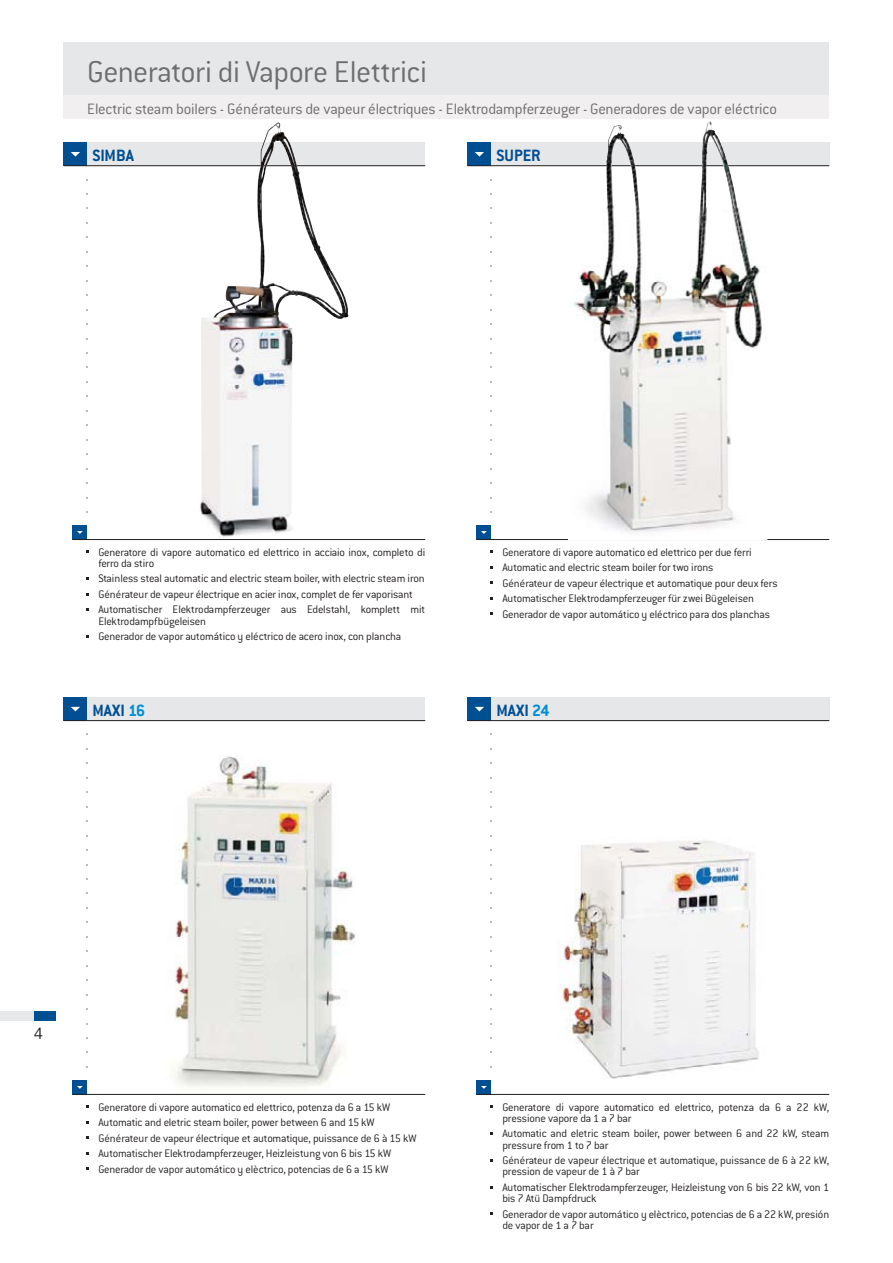
<style>
.page{position:relative;width:893px;height:1263px;background:#fff}
.page>*{position:absolute;margin:0;border:0;box-sizing:border-box;transform-origin:0 0}
.t1{font:300 33px "Conduit ITC";letter-spacing:-.015em;color:#6d6e70}
.t2{font:700 18px "Conduit ITC";color:#004f93}
.t3{font:300 18px "Conduit ITC";color:#231f20}
.t4{font:300 16.5px "Conduit ITC";letter-spacing:-.015em;color:#6d6e70}
.t5{font:300 12px/15.5px "Conduit ITC";letter-spacing:-.015em;color:#231f20}
.s1{color:#008fd4}
</style>
<div class="page">
<img style="left:174px;top:756px;width:181px;height:331px">
<div style="left:64px;top:143px;width:361px;height:23px;background:#e6e7e8"></div>
<div style="left:64px;top:143px;width:23px;height:23px;background:#004f93"></div>
<svg style="left:71px;top:152px;width:9px;height:5px"></svg>
<hr style="left:64px;top:165px;width:361px;height:1px;background:#231f20">
<div style="left:73px;top:525px;width:14px;height:15px;background:#004f93"></div>
<svg style="left:77px;top:531px;width:6px;height:3px"></svg>
<hr style="left:73px;top:539px;width:352px;height:1px;background:#231f20">
<div style="left:64px;top:697px;width:361px;height:24px;background:#e6e7e8"></div>
<div style="left:64px;top:697px;width:23px;height:24px;background:#004f93"></div>
<svg style="left:71px;top:707px;width:9px;height:4px"></svg>
<hr style="left:64px;top:720px;width:361px;height:1px;background:#231f20">
<div style="left:73px;top:1080px;width:14px;height:15px;background:#004f93"></div>
<svg style="left:77px;top:1086px;width:6px;height:3px"></svg>
<hr style="left:73px;top:1094px;width:352px;height:1px;background:#231f20">
<div style="left:468px;top:143px;width:361px;height:23px;background:#e6e7e8"></div>
<div style="left:468px;top:143px;width:23px;height:23px;background:#004f93"></div>
<svg style="left:475px;top:152px;width:9px;height:5px"></svg>
<hr style="left:468px;top:165px;width:361px;height:1px;background:#231f20">
<div style="left:477px;top:525px;width:14px;height:15px;background:#004f93"></div>
<svg style="left:481px;top:531px;width:6px;height:3px"></svg>
<hr style="left:477px;top:539px;width:352px;height:1px;background:#231f20">
<div style="left:468px;top:697px;width:361px;height:24px;background:#e6e7e8"></div>
<div style="left:468px;top:697px;width:23px;height:24px;background:#004f93"></div>
<svg style="left:475px;top:707px;width:9px;height:4px"></svg>
<hr style="left:468px;top:720px;width:361px;height:1px;background:#231f20">
<div style="left:477px;top:1080px;width:14px;height:15px;background:#004f93"></div>
<svg style="left:481px;top:1086px;width:6px;height:3px"></svg>
<hr style="left:477px;top:1094px;width:352px;height:1px;background:#231f20">
<div style="left:0;top:1011px;width:55px;height:10px;background:#e6e7e8"></div>
<div style="left:34px;top:1011px;width:21px;height:10px;background:#004f93"></div>
<img style="left:568px;top:121px;width:200px;height:412px">
<img style="left:216px;top:198px;width:130px;height:119px">
<div style="left:64px;top:43px;width:765px;height:76px;background:#e6e7e8"></div>
<div style="left:64px;top:96px;width:765px;height:23px;background:#f1efef"></div>
<img style="left:557px;top:840px;width:202px;height:239px">
<h1 class="t1" style="left:87px;top:60px;width:341px">Generatori di Vapore Elettrici</h1>
<h3 class="t4" style="left:87px;top:103px;width:691px">Electric steam boilers - Générateurs de vapeur électriques - Elektrodampferzeuger - Generadores de vapor eléctrico</h3>
<h2 class="t2" style="left:92px;top:149px;width:43px">SIMBA</h2>
<h2 class="t2" style="left:496px;top:149px;width:46px">SUPER</h2>
<p class="t5" style="left:98px;top:547px;width:328px;line-height:11.2px">Generatore di vapore automatico ed elettrico in acciaio inox, completo di ferro da stiro</p>
<p class="t5" style="left:98px;top:572px;width:328px">Stainless steal automatic and electric steam boiler, with electric steam iron<br>Générateur de vapeur électrique en acier inox, complet de fer vaporisant<br>Automatischer Elektrodampferzeuger aus Edelstahl, komplett mit</p>
<p class="t5" style="left:98px;top:614px;width:304px">Elektrodampfbügeleisen<br>Generador de vapor automático y eléctrico de acero inox, con plancha</p>
<h2 class="t2" style="left:92px;top:704px;width:54px">MAXI <span class="s1">16</span></h2>
<p class="t5" style="left:502px;top:545px;width:277px">Generatore di vapore automatico ed elettrico per due ferri Automatic and electric steam boiler for two irons<br>Générateur de vapeur électrique et automatique pour deux fers Automatischer Elektrodampferzeuger für zwei Bügeleisen Generador de vapor automático y eléctrico para dos planchas</p>
<h2 class="t2" style="left:496px;top:704px;width:55px">MAXI <span class="s1">24</span></h2>
<h2 class="t3" style="left:34px;top:1027px;width:11px">4</h2>
<p class="t5" style="left:98px;top:1100px;width:320px">Generatore di vapore automatico ed elettrico, potenza da 6 a 15 kW Automatic and eletric steam boiler, power between 6 and 15 kW Générateur de vapeur électrique et automatique, puissance de 6 à 15 kW Automatischer Elektrodampferzeuger, Heizleistung von 6 bis 15 kW Generador de vapor automático y elèctrico, potencias de 6 a 15 kW</p>
<p class="t5" style="left:502px;top:1102px;width:328px;line-height:11.2px">Generatore di vapore automatico ed elettrico, potenza da 6 a 22 kW, pressione vapore da 1 a 7 bar</p>
<p class="t5" style="left:502px;top:1129px;width:328px;line-height:11.2px">Automatic and eletric steam boiler, power between 6 and 22 kW, steam pressure from 1 to 7 bar</p>
<p class="t5" style="left:502px;top:1156px;width:328px;line-height:11.2px">Générateur de vapeur électrique et automatique, puissance de 6 à 22 kW, pression de vapeur de 1 à 7 bar</p>
<p class="t5" style="left:502px;top:1183px;width:328px;line-height:11.2px">Automatischer Elektrodampferzeuger, Heizleistung von 6 bis 22 kW, von 1 bis 7 Atü Dampfdruck</p>
<p class="t5" style="left:502px;top:1209px;width:328px;line-height:11.2px">Generador de vapor automático y elèctrico, potencias de 6 a 22 kW, presión de vapor de 1 a 7 bar</p>
</div>
